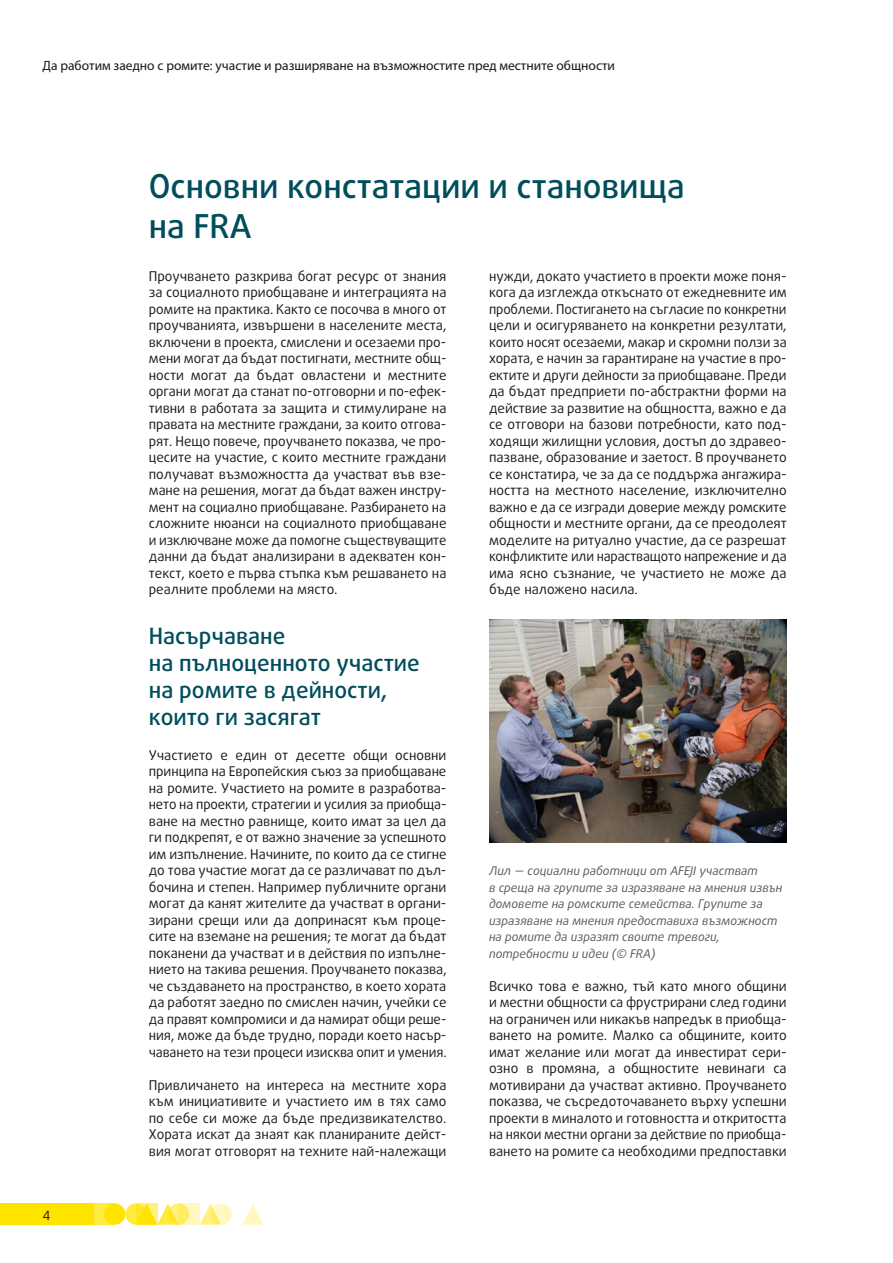
<style>
.page{position:relative;width:893px;height:1263px;background:#fff}
.page>*{position:absolute;margin:0;border:0;box-sizing:border-box;transform-origin:0 0}
.title_1{font:500 33px/39.6px "Daxline Pro";color:#004d5b}
.title_2{font:500 22.5px/27px "Daxline Pro";color:#004d5b}
.text_body{font:13.5px/16.5px "Daxline Pro";color:#1a171c;text-align:justify}
.t1{font:13.5px "Myriad Pro";color:#1a171c}
.photo_caption{font:italic 12px/16.5px "Daxline Pro";color:#58585a}
</style>
<div class="page">
<svg style="left:125px;top:1203px;width:22px;height:22px"></svg>
<div style="left:94px;top:1203px;width:21px;height:22px;background:#ffea40"></div>
<div style="left:0;top:1203px;width:94px;height:22px;background:#ffe400"></div>
<svg style="left:200px;top:1203px;width:18px;height:22px"></svg>
<svg style="left:242px;top:1204px;width:21px;height:21px"></svg>
<div style="left:104px;top:1203px;width:21px;height:22px;background:#ffe400;border-radius:50%"></div>
<svg style="left:157px;top:1203px;width:18px;height:22px"></svg>
<svg style="left:168px;top:1203px;width:21px;height:22px"></svg>
<svg style="left:210px;top:1203px;width:22px;height:22px"></svg>
<svg style="left:136px;top:1203px;width:21px;height:22px"></svg>
<svg style="left:179px;top:1203px;width:21px;height:22px"></svg>
<img style="left:489px;top:619px;width:298px;height:223px">
<p class="t1" style="left:43px;top:57px;width:574px">Да работим заедно с ромите: участие и разширяване на възможностите пред местните общности</p>
<p class="text_body" style="left:43px;top:1205px;width:9px">4</p>
<p class="title_1" style="left:149px;top:167px;width:537px">Основни констатации и становища на FRA</p>
<p class="text_body" style="left:149px;top:268px;width:299px">Проучването разкрива богат ресурс от знания за социалното приобщаване и интеграцията на ромите на практика. Както се посочва в много от проучванията, извършени в населените места, включени в проекта, смислени и осезаеми про&shy;мени могат да бъдат постигнати, местните общ&shy;ности могат да бъдат овластени и местните органи могат да станат по-отговорни и по-ефек&shy;тивни в работата за защита и стимулиране на правата на местните граждани, за които отгова&shy;рят. Нещо повече, проучването показва, че про&shy;цесите на участие, с които местните граждани получават възможността да участват във взе&shy;мане на решения, могат да бъдат важен инстру&shy;мент на социално приобщаване. Разбирането на сложните нюанси на социалното приобщаване и изключване може да помогне съществуващите данни да бъдат анализирани в адекватен кон&shy;текст, което е първа стъпка към решаването на реалните проблеми на място.</p>
<p class="title_2" style="left:149px;top:622px;width:272px">Насърчаване<br>на пълноценното участие на ромите в дейности, които ги засягат</p>
<p class="text_body" style="left:149px;top:746px;width:299px">Участието е един от десетте общи основни принципа на Европейския съюз за приобщаване на ромите. Участието на ромите в разработва&shy;нето на проекти, стратегии и усилия за приобща&shy;ване на местно равнище, които имат за цел да ги подкрепят, е от важно значение за успешното им изпълнение. Начините, по които да се стигне до това участие могат да се различават по дъл&shy;бочина и степен. Например публичните органи могат да канят жителите да участват в органи&shy;зирани срещи или да допринасят към проце&shy;сите на вземане на решения; те могат да бъдат поканени да участват и в действия по изпълне&shy;нието на такива решения. Проучването показва, че създаването на пространство, в което хората да работят заедно по смислен начин, учейки се да правят компромиси и да намират общи реше&shy;ния, може да бъде трудно, поради което насър&shy;чаването на тези процеси изисква опит и умения.</p>
<p class="text_body" style="left:149px;top:1076px;width:299px">Привличането на интереса на местните хора към инициативите и участието им в тях само по себе си може да бъде предизвикателство.<br>Хората искат да знаят как планираните дейст&shy;вия могат отговорят на техните най-належащи</p>
<p class="text_body" style="left:489px;top:268px;width:299px">нужди, докато участието в проекти може поня&shy;кога да изглежда откъснато от ежедневните им проблеми. Постигането на съгласие по конкретни цели и осигуряването на конкретни резултати, които носят осезаеми, макар и скромни ползи за хората, е начин за гарантиране на участие в про&shy;ектите и други дейности за приобщаване. Преди да бъдат предприети по-абстрактни форми на действие за развитие на общността, важно е да се отговори на базови потребности, като под&shy;ходящи жилищни условия, достъп до здравео&shy;пазване, образование и заетост. В проучването се констатира, че за да се поддържа ангажира&shy;ността на местното население, изключително важно е да се изгради доверие между ромските общности и местните органи, да се преодолеят моделите на ритуално участие, да се разрешат конфликтите или нарастващото напрежение и да има ясно съзнaние, че участието не може да бъде наложено насила.</p>
<p class="photo_caption" style="left:489px;top:862px;width:295px">Лил — социални работници от AFEJI участват<br>в среща на групите за изразяване на мнения извън домовете на ромските семейства. Групите за изразяване на мнения предоставиха възможност на ромите да изразят своите тревоги, потребности и идеи (© FRA)</p>
<p class="text_body" style="left:489px;top:977px;width:299px">Всичко това е важно, тъй като много общини и местни общности са фрустрирани след години на ограничен или никакъв напредък в приобща&shy;ването на ромите. Малко са общините, които имат желание или могат да инвестират сери&shy;озно в промяна, а общностите невинаги са мотивирани да участват активно. Проучването показва, че съсредоточаването върху успешни проекти в миналото и готовността и откритостта на някои местни органи за действие по приобща&shy;ването на ромите са необходими предпоставки</p>
</div>
